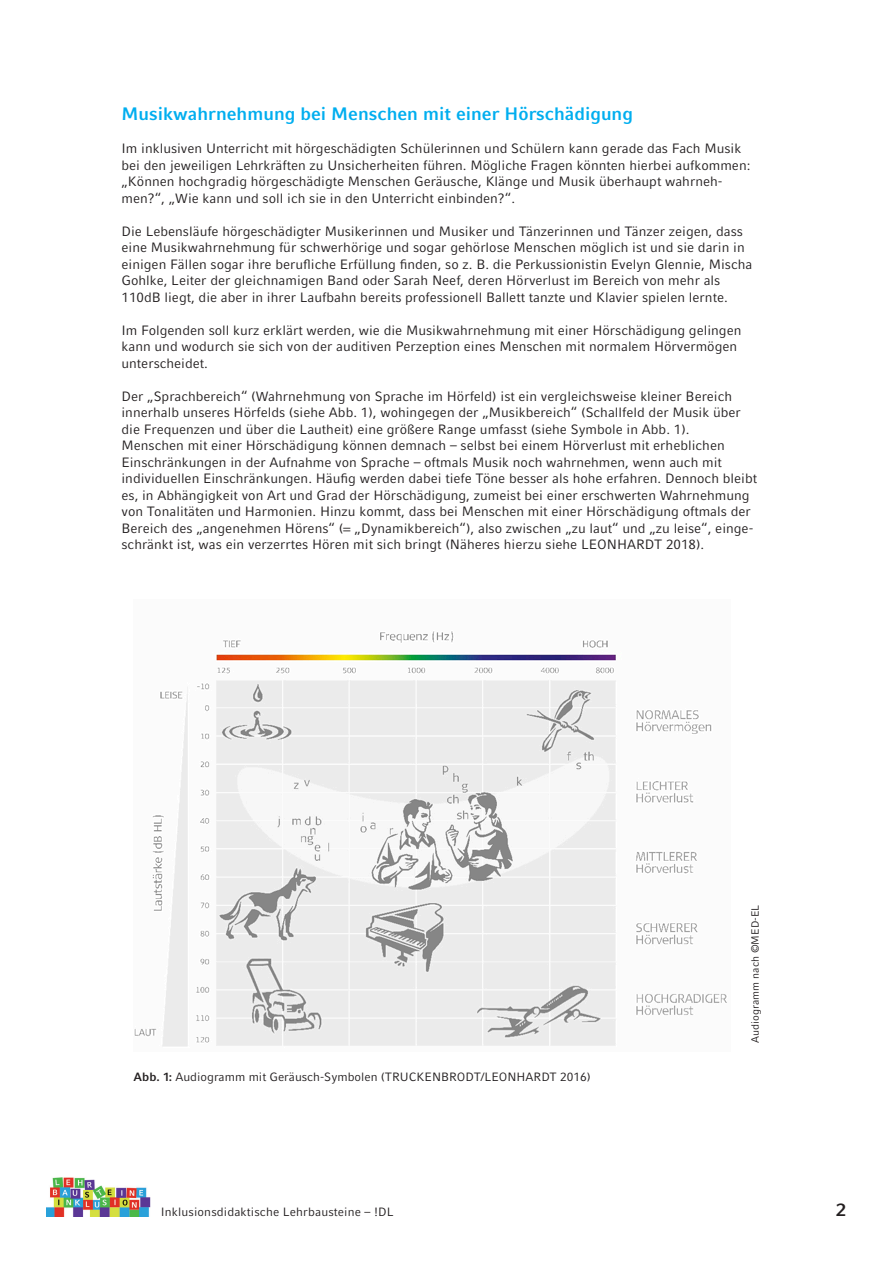
<style>
.page{position:relative;width:893px;height:1263px;background:#fff}
.page>*{position:absolute;margin:0;border:0;box-sizing:border-box;transform-origin:0 0}
.Head_12pt{font:700 18px "LMU Compatil Fact";color:#00aeef}
.t1{font:700 18px "LMU Compatil Fact";color:#231f20}
.Fließ{font:13.5px/16.5px "LMU Compatil Fact";color:#231f20}
.Fließ-2{font:12px "LMU Compatil Fact";color:#231f20}
.Fließ-3{font:10.5px "LMU Compatil Fact";color:#231f20}
.s1{font-weight:700}
</style>
<div class="page">
<img style="left:47px;top:1177px;width:104px;height:39px">
<img style="left:134px;top:631px;width:593px;height:416px">
<p class="Head_12pt" style="left:121px;top:103px;width:513px">Musikwahrnehmung bei Menschen mit einer Hörschädigung</p>
<p class="Fließ" style="left:121px;top:140px;width:630px">Im inklusiven Unterricht mit hörgeschädigten Schülerinnen und Schülern kann gerade das Fach Musik bei den jeweiligen Lehrkräften zu Unsicherheiten führen. Mögliche Fragen könnten hierbei aufkommen: „Können hochgradig hörgeschädigte Menschen Geräusche, Klänge und Musik überhaupt wahrneh&shy;men?“, „Wie kann und soll ich sie in den Unterricht einbinden?“.</p>
<p class="Fließ" style="left:121px;top:223px;width:632px">Die Lebensläufe hörgeschädigter Musikerinnen und Musiker und Tänzerinnen und Tänzer zeigen, dass eine Musikwahrnehmung für schwerhörige und sogar gehörlose Menschen möglich ist und sie darin in einigen Fällen sogar ihre berufliche Erfüllung finden, so z. B. die Perkussionistin Evelyn Glennie, Mischa Gohlke, Leiter der gleichnamigen Band oder Sarah Neef, deren Hörverlust im Bereich von mehr als 110dB liegt, die aber in ihrer Laufbahn bereits professionell Ballett tanzte und Klavier spielen lernte.</p>
<p class="Fließ" style="left:121px;top:322px;width:621px">Im Folgenden soll kurz erklärt werden, wie die Musikwahrnehmung mit einer Hörschädigung gelingen kann und wodurch sie sich von der auditiven Perzeption eines Menschen mit normalem Hörvermögen unterscheidet.</p>
<p class="Fließ" style="left:121px;top:388px;width:621px">Der „Sprachbereich“ (Wahrnehmung von Sprache im Hörfeld) ist ein vergleichsweise kleiner Bereich innerhalb unseres Hörfelds (siehe Abb. 1), wohingegen der „Musikbereich“ (Schallfeld der Musik über die Frequenzen und über die Lautheit) eine größere Range umfasst (siehe Symbole in Abb. 1).</p>
<p class="Fließ" style="left:121px;top:437px;width:637px">Menschen mit einer Hörschädigung können demnach – selbst bei einem Hörverlust mit erheblichen Einschränkungen in der Aufnahme von Sprache – oftmals Musik noch wahrnehmen, wenn auch mit individuellen Einschränkungen. Häufig werden dabei tiefe Töne besser als hohe erfahren. Dennoch bleibt es, in Abhängigkeit von Art und Grad der Hörschädigung, zumeist bei einer erschwerten Wahrnehmung von Tonalitäten und Harmonien. Hinzu kommt, dass bei Menschen mit einer Hörschädigung oftmals der Bereich des „angenehmen Hörens“ (= „Dynamikbereich“), also zwischen „zu laut“ und „zu leise“, einge&shy;schränkt ist, was ein verzerrtes Hören mit sich bringt (Näheres hierzu siehe LEONHARDT 2018).</p>
<p class="Fließ-2" style="left:134px;top:1070px;width:459px"><span class="s1">Abb. 1:</span> Audiogramm mit Geräusch-Symbolen (TRUCKENBRODT/LEONHARDT 2016)</p>
<p class="Fließ-3" style="left:749px;top:1043px;width:140px;rotate:-90deg">Audiogramm nach ©MED-EL</p>
<p class="Fließ-2" style="left:161px;top:1205px;width:234px">Inklusionsdidaktische Lehrbausteine – !DL</p>
<p class="t1" style="left:836px;top:1199px;width:12px">2</p>
</div>
